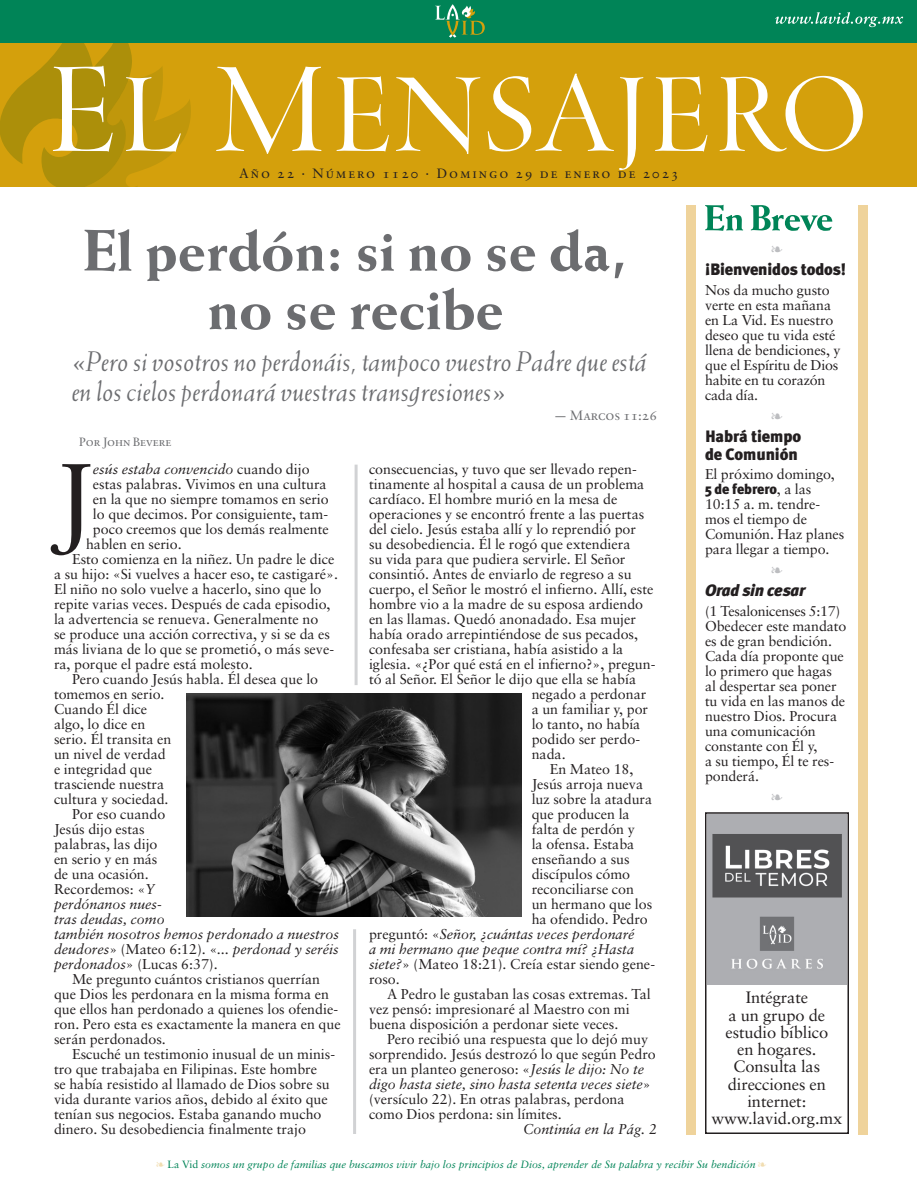
<style>
.page{position:relative;width:918px;height:1188px;background:#fff}
.page>*{position:absolute;margin:0;border:0;box-sizing:border-box;transform-origin:0 0}
.t1{font:100.2px "Sabon";color:#231f20}
.t2{font:800 58.5px/58.5px "Weiss";color:#6c6d70;text-align:center}
.t3{font:italic 28.5px/30px "Weiss";color:#6c6d70}
.t4{font:16.5px/17.2px "Sabon";letter-spacing:-.005em;color:#231f20;text-align:center}
.t5{font:900 16.5px/18px "Meta Plus";letter-spacing:-.005em;color:#231f20}
.t6{font:italic 900 16.5px "Meta Plus";letter-spacing:-.015em;color:#231f20}
.t7{font:14.25px/15px "Sabon";color:#231f20}
.t8{font:italic 14.25px "Sabon";color:#231f20}
.t9{font:14.25px "Sabon";letter-spacing:-.02em;color:#231f20}
.t10{font:13.5px "Sabon Roman SC";letter-spacing:.145em;color:#231f20}
.t11{font:13.5px "Sabon Roman SC";color:#6c6d70}
.t12{font:12px "Sabon Roman SC";color:#6c6d70}
.t13{font:italic 10.5px "Sabon";color:#008457}
.s1{font-style:normal}
.s2{font-style:italic}
.s3{font-family:"Meta Plus";font-weight:900}
.s4{color:#f1ddb1}
</style>
<div class="page">
<div style="left:0;top:42px;width:917px;height:145px;background:#d4a00c"></div>
<div style="left:0;top:0;width:917px;height:42px;background:#008457"></div>
<svg style="left:435px;top:4px;width:50px;height:34px"></svg>
<svg style="left:775px;top:12px;width:128px;height:15px"></svg>
<div style="left:858px;top:205px;width:9px;height:930px;background:#efd39b"></div>
<div style="left:686px;top:205px;width:9px;height:930px;background:#efd39b"></div>
<svg style="left:705px;top:205px;width:38px;height:26px"></svg>
<svg style="left:751px;top:205px;width:81px;height:26px"></svg>
<svg style="left:0;top:42px;width:191px;height:145px"></svg>
<svg style="left:216px;top:67px;width:106px;height:87px"></svg>
<svg style="left:336px;top:76px;width:53px;height:76px"></svg>
<svg style="left:396px;top:77px;width:85px;height:77px"></svg>
<svg style="left:488px;top:73px;width:156px;height:97px"></svg>
<svg style="left:655px;top:76px;width:53px;height:76px"></svg>
<svg style="left:719px;top:76px;width:144px;height:76px"></svg>
<img style="left:708px;top:815px;width:138px;height:169px">
<div style="left:705px;top:812px;width:144px;height:322px;border:2px solid #231f20"></div>
<img style="left:186px;top:693px;width:335px;height:224px">
<hr style="left:353px;top:929px;width:3px;height:205px;background:#d1d2d4">
<hr style="left:355px;top:465px;width:3px;height:220px;background:#d1d2d4">
<p class="t10" style="left:239px;top:166px;width:441px">Año 22 · Número 1120 · Domingo 29 de enero de 2023</p>
<p class="t2" style="left:83px;top:220px;width:546px">El perdón: si no se da, no se recibe</p>
<p class="t3" style="left:72px;top:346px;width:577px">«Pero si vosotros no perdonáis, tampoco vuestro Padre que está en los cielos perdonará vuestras transgresiones»</p>
<p class="t11" style="left:554px;top:408px;width:105px">— Marcos 11:26</p>
<p class="t12" style="left:79px;top:435px;width:94px">Por John Bevere</p>
<p class="t1" style="left:54px;top:439px;width:40px">J</p>
<p class="t8" style="left:93px;top:461px;width:218px">esús estaba convencido <span class="s1">cuando dijo</span></p>
<p class="t7" style="left:369px;top:461px;width:270px">consecuencias, y tuvo que ser llevado repen-</p>
<p class="t7" style="left:369px;top:476px;width:277px">tinamente al hospital a causa de un problema</p>
<p class="t7" style="left:369px;top:491px;width:250px">cardíaco. El hombre murió en la mesa de</p>
<p class="t7" style="left:369px;top:506px;width:277px">operaciones y se encontró frente a las puertas</p>
<p class="t7" style="left:369px;top:521px;width:269px">del cielo. Jesús estaba allí y lo reprendió por</p>
<p class="t7" style="left:369px;top:536px;width:263px">su desobediencia. Él le rogó que extendiera</p>
<p class="t7" style="left:369px;top:551px;width:258px">su vida para que pudiera servirle. El Señor</p>
<p class="t7" style="left:369px;top:566px;width:264px">consintió. Antes de enviarlo de regreso a su</p>
<p class="t7" style="left:369px;top:581px;width:286px">cuerpo, el Señor le mostró el infierno. Allí, este</p>
<p class="t7" style="left:369px;top:596px;width:276px">hombre vio a la madre de su esposa ardiendo</p>
<p class="t7" style="left:369px;top:611px;width:269px">en las llamas. Quedó anonadado. Esa mujer</p>
<p class="t7" style="left:369px;top:626px;width:271px">había orado arrepintiéndose de sus pecados,</p>
<p class="t7" style="left:369px;top:641px;width:256px">confesaba ser cristiana, había asistido a la</p>
<p class="t7" style="left:369px;top:656px;width:288px">iglesia. «¿Por qué está en el infierno?», pregun-</p>
<p class="t7" style="left:369px;top:671px;width:269px">tó al Señor. El Señor le dijo que ella se había</p>
<p class="t7" style="left:532px;top:686px;width:116px">negado a perdonar</p>
<p class="t7" style="left:532px;top:701px;width:118px">a un familiar y, por</p>
<p class="t7" style="left:532px;top:716px;width:110px">lo tanto, no había</p>
<p class="t7" style="left:532px;top:731px;width:110px">podido ser perdo-</p>
<p class="t7" style="left:532px;top:746px;width:36px">nada.</p>
<p class="t7" style="left:550px;top:761px;width:85px">En Mateo 18,</p>
<p class="t7" style="left:532px;top:776px;width:113px">Jesús arroja nueva</p>
<p class="t7" style="left:532px;top:791px;width:122px">luz sobre la atadura</p>
<p class="t7" style="left:532px;top:806px;width:100px">que producen la</p>
<p class="t7" style="left:532px;top:821px;width:105px">falta de perdón y</p>
<p class="t7" style="left:532px;top:836px;width:104px">la ofensa. Estaba</p>
<p class="t7" style="left:532px;top:851px;width:100px">enseñando a sus</p>
<p class="t7" style="left:532px;top:866px;width:100px">discípulos cómo</p>
<p class="t7" style="left:532px;top:881px;width:104px">reconciliarse con</p>
<p class="t7" style="left:532px;top:896px;width:122px">un hermano que los</p>
<p class="t7" style="left:532px;top:911px;width:118px">ha ofendido. Pedro</p>
<p class="t8" style="left:369px;top:926px;width:267px"><span class="s1">preguntó: «</span>Señor, ¿cuántas veces perdonaré</p>
<p class="t8" style="left:369px;top:941px;width:267px">a mi hermano que peque contra mí? ¿Hasta</p>
<p class="t7" style="left:369px;top:956px;width:288px"><span class="s2">siete?</span>» (Mateo 18:21). Creía estar siendo gene-</p>
<p class="t7" style="left:369px;top:971px;width:32px">roso.</p>
<p class="t7" style="left:369px;top:986px;width:283px;text-indent:18px">A Pedro le gustaban las cosas extremas. Tal vez pensó: impresionaré al Maestro con mi buena disposición a perdonar siete veces.</p>
<p class="t7" style="left:369px;top:1031px;width:288px;text-indent:18px">Pero recibió una respuesta que lo dejó muy sorprendido. Jesús destrozó lo que según Pedro era un planteo generoso: «<span class="s2">Jesús le dijo: No te digo hasta siete, sino hasta setenta veces siete</span>» (versículo 22). En otras palabras, perdona como Dios perdona: sin límites.</p>
<p class="t7" style="left:93px;top:476px;width:235px">estas palabras. Vivimos en una cultura</p>
<p class="t7" style="left:93px;top:491px;width:237px">en la que no siempre tomamos en serio</p>
<p class="t7" style="left:93px;top:506px;width:237px">lo que decimos. Por consiguiente, tam-</p>
<p class="t7" style="left:93px;top:521px;width:237px">poco creemos que los demás realmente</p>
<p class="t7" style="left:86px;top:536px;width:97px">hablen en serio.</p>
<p class="t7" style="left:54px;top:551px;width:286px;text-indent:18px">Esto comienza en la niñez. Un padre le dice a su hijo: «Si vuelves a hacer eso, te castigaré».<br>El niño no solo vuelve a hacerlo, sino que lo repite varias veces. Después de cada episodio, la advertencia se renueva. Generalmente no<br>se produce una acción correctiva, y si se da es más liviana de lo que se prometió, o más seve&shy;ra, porque el padre está molesto.</p>
<p class="t7" style="left:54px;top:671px;width:266px;text-indent:18px">Pero cuando Jesús habla. Él desea que lo tomemos en serio.<br>Cuando Él dice<br>algo, lo dice en<br>serio. Él transita en<br>un nivel de verdad<br>e integridad que<br>trasciende nuestra<br>cultura y sociedad.</p>
<p class="t7" style="left:54px;top:806px;width:286px;text-indent:18px">Por eso cuando<br>Jesús dijo estas<br>palabras, las dijo<br>en serio y en más<br>de una ocasión.<br>Recordemos: «<span class="s2">Y<br>perdónanos nues-<br>tras deudas, como<br>también nosotros hemos perdonado a nuestros deudores</span>» (Mateo 6:12). «<span class="s2">... perdonad y seréis perdonados</span>» (Lucas 6:37).</p>
<p class="t7" style="left:54px;top:971px;width:288px;text-indent:18px">Me pregunto cuántos cristianos querrían que Dios les perdonara en la misma forma en que ellos han perdonado a quienes los ofendie&shy;ron. Pero esta es exactamente la manera en que serán perdonados.</p>
<p class="t7" style="left:54px;top:1046px;width:283px;text-indent:18px">Escuché un testimonio inusual de un minis&shy;tro que trabajaba en Filipinas. Este hombre<br>se había resistido al llamado de Dios sobre su vida durante varios años, debido al éxito que tenían sus negocios. Estaba ganando mucho dinero. Su desobediencia finalmente trajo</p>
<p class="t8" style="left:523px;top:1121px;width:135px">Continúa en la Pág. 2</p>
<p class="t5" style="left:705px;top:260px;width:143px">¡Bienvenidos todos!</p>
<p class="t7" style="left:705px;top:282px;width:137px">Nos da mucho gusto verte en esta mañana en La Vid. Es nuestro deseo que tu vida esté llena de bendiciones, y que el Espíritu de Dios habite en tu corazón cada día.</p>
<p class="t5" style="left:705px;top:427px;width:98px">Habrá tiempo de Comunión</p>
<p class="t7" style="left:705px;top:466px;width:141px">El próximo domingo,<br><span class="s3">5 de febrero</span>, a las<br>10:15 a. m. tendre&shy;mos el tiempo de<br>Comunión. Haz planes para llegar a tiempo.</p>
<p class="t6" style="left:705px;top:581px;width:102px">Orad sin cesar</p>
<p class="t9" style="left:705px;top:602px;width:137px">(1 Tesalonicenses 5:17)</p>
<p class="t7" style="left:705px;top:618px;width:143px">Obedecer este mandato es de gran bendición.<br>Cada día proponte que lo primero que hagas al despertar sea poner tu vida en las manos de nuestro Dios. Procura una comunicación constante con Él y,<br>a su tiempo, Él te res&shy;ponderá.</p>
<p class="t4" style="left:726px;top:989px;width:104px">Intégrate<br>a un grupo de estudio bíblico en hogares.</p>
<p class="t4" style="left:711px;top:1058px;width:132px">Consulta las direcciones en internet: www.lavid.org.mx</p>
<p class="t13" style="left:157px;top:1159px;width:611px"><span class="s4">❧</span> <span class="s1">La Vid</span> somos un grupo de familias que buscamos vivir bajo los principios de Dios, aprender de Su palabra y recibir Su bendición <span class="s4">❧</span></p>
</div>
